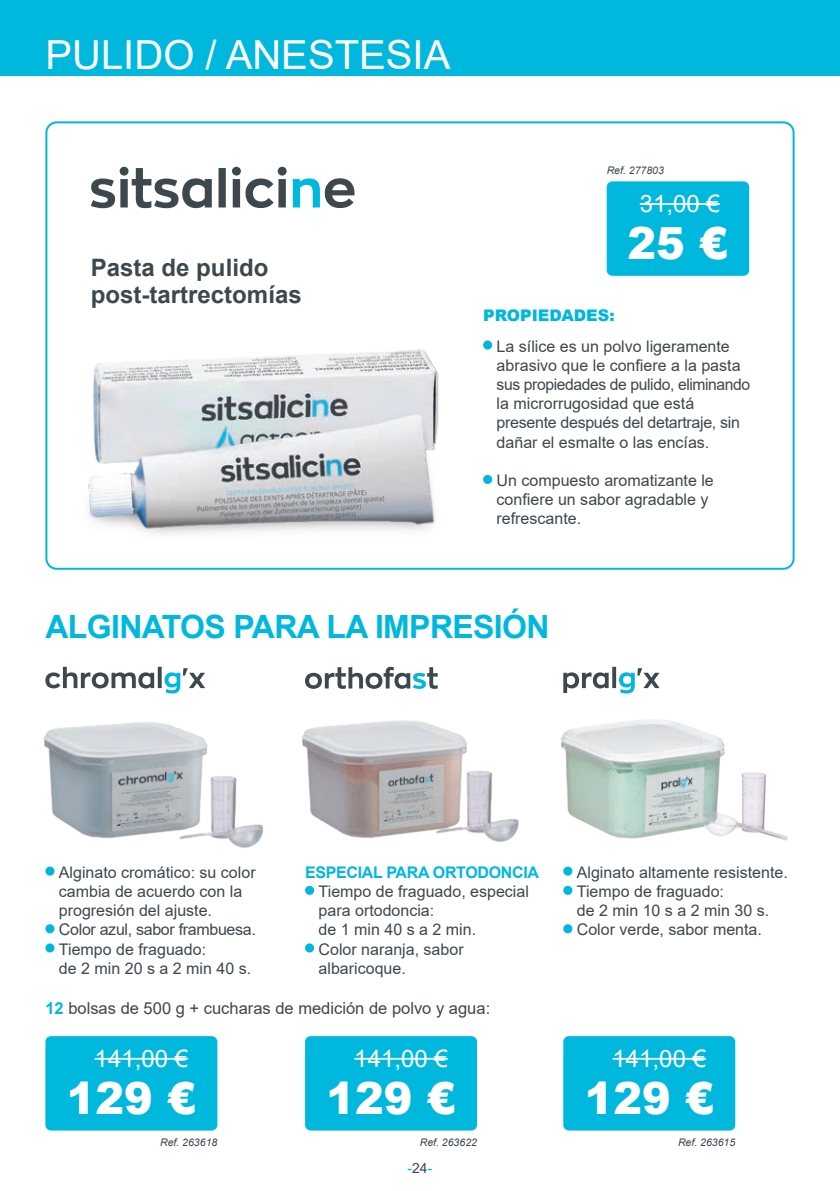
<style>
.page{position:relative;width:840px;height:1191px;background:#fff}
.page>*{position:absolute;margin:0;border:0;box-sizing:border-box;transform-origin:0 0}
.t1{font:900 44.2px "Arial";color:#fff}
.t2{font:40px "Arial";color:#fff}
.t3{font:700 32px "Arial";letter-spacing:-.02em;color:#00b8de}
.t4{font:700 24px/27.6px "Arial";color:#3d474e}
.t5{font:24px "Arial";color:#fff}
.t6{font:16.4px "Arial";color:#3d474e}
.t7{font:16px/19.2px "Arial";color:#3d474e}
.t8{font:700 16px "Arial";letter-spacing:-.02em;color:#00b8de}
.t9{font:900 16px "Arial";color:#00b8de}
.t10{font:14px "Arial";color:#00b8de}
.t11{font:italic 10.4px "Arial";color:#3d474e}
.s1{font-weight:700;color:#00b8de}
.s2{color:#3d474e}
</style>
<div class="page">
<div style="left:45px;top:121px;width:749px;height:449px;border:2px solid #00b8de;border-radius:10px"></div>
<div style="left:0;top:0;width:839px;height:76px;background:#00b8de"></div>
<img style="left:88px;top:347px;width:397px;height:187px">
<svg style="left:292px;top:178px;width:62px;height:30px"></svg>
<svg style="left:91px;top:167px;width:195px;height:41px"></svg>
<div style="left:483px;top:340px;width:9px;height:9px;background:#00b8de;border-radius:50%"></div>
<div style="left:483px;top:475px;width:9px;height:9px;background:#00b8de;border-radius:50%"></div>
<div style="left:606px;top:181px;width:142px;height:95px;background:#00b8de;border-radius:6px"></div>
<hr style="left:639px;top:203px;width:80px;height:2px;background:#fff">
<img style="left:43px;top:722px;width:220px;height:126px">
<img style="left:301px;top:720px;width:218px;height:122px">
<img style="left:561px;top:719px;width:227px;height:122px">
<svg style="left:305px;top:667px;width:132px;height:22px"></svg>
<svg style="left:563px;top:667px;width:96px;height:26px"></svg>
<svg style="left:45px;top:667px;width:160px;height:26px"></svg>
<div style="left:45px;top:1036px;width:172px;height:94px;background:#00b8de;border-radius:6px"></div>
<hr style="left:95px;top:1057px;width:93px;height:2px;background:#fff">
<div style="left:45px;top:866px;width:9px;height:9px;background:#00b8de;border-radius:50%"></div>
<div style="left:45px;top:924px;width:9px;height:9px;background:#00b8de;border-radius:50%"></div>
<div style="left:45px;top:943px;width:9px;height:9px;background:#00b8de;border-radius:50%"></div>
<div style="left:305px;top:885px;width:9px;height:10px;background:#00b8de;border-radius:50%"></div>
<div style="left:305px;top:943px;width:9px;height:9px;background:#00b8de;border-radius:50%"></div>
<div style="left:563px;top:866px;width:9px;height:9px;background:#00b8de;border-radius:50%"></div>
<div style="left:563px;top:885px;width:9px;height:10px;background:#00b8de;border-radius:50%"></div>
<div style="left:563px;top:924px;width:9px;height:9px;background:#00b8de;border-radius:50%"></div>
<div style="left:305px;top:1036px;width:172px;height:94px;background:#00b8de;border-radius:6px"></div>
<hr style="left:354px;top:1057px;width:93px;height:2px;background:#fff">
<div style="left:563px;top:1036px;width:171px;height:94px;background:#00b8de;border-radius:6px"></div>
<hr style="left:612px;top:1057px;width:93px;height:2px;background:#fff">
<h2 class="t2" style="left:45px;top:27px;width:406px">PULIDO / ANESTESIA</h2>
<h3 class="t4" style="left:91px;top:254px;width:212px">Pasta de pulido post-tartrectomías</h3>
<p class="t11" style="left:606px;top:164px;width:59px">Ref. 277803</p>
<h3 class="t5" style="left:639px;top:187px;width:82px">31,00 €</h3>
<h1 class="t1" style="left:627px;top:211px;width:102px">25 €</h1>
<p class="t9" style="left:483px;top:304px;width:133px">PROPIEDADES:</p>
<p class="t7" style="left:496px;top:336px;width:255px">La sílice es un polvo ligeramente abrasivo que le confiere a la pasta sus propiedades de pulido, eliminando la microrrugosidad que está presente después del detartraje, sin dañar el esmalte o las encías.</p>
<p class="t7" style="left:496px;top:470px;width:218px">Un compuesto aromatizante le confiere un sabor agradable y refrescante.</p>
<h3 class="t3" style="left:45px;top:604px;width:505px">ALGINATOS PARA LA IMPRESIÓN</h3>
<p class="t7" style="left:59px;top:862px;width:198px">Alginato cromático: su color cambia de acuerdo con la progresión del ajuste.<br>Color azul, sabor frambuesa.<br>Tiempo de fraguado:<br>de 2 min 20 s a 2 min 40 s.</p>
<p class="t8" style="left:305px;top:860px;width:235px">ESPECIAL PARA ORTODONCIA</p>
<p class="t7" style="left:318px;top:881px;width:212px">Tiempo de fraguado, especial para ortodoncia:<br>de 1 min 40 s a 2 min.<br>Color naranja, sabor albaricoque.</p>
<p class="t7" style="left:576px;top:862px;width:212px">Alginato altamente resistente.<br>Tiempo de fraguado:<br>de 2 min 10 s a 2 min 30 s.<br>Color verde, sabor menta.</p>
<p class="t6" style="left:45px;top:997px;width:446px"><span class="s1">12</span> bolsas de 500 g + cucharas de medición de polvo y agua:</p>
<h3 class="t5" style="left:95px;top:1041px;width:95px">141,00 €</h3>
<h3 class="t5" style="left:354px;top:1041px;width:95px">141,00 €</h3>
<h3 class="t5" style="left:612px;top:1041px;width:95px">141,00 €</h3>
<h1 class="t1" style="left:67px;top:1065px;width:130px">129 €</h1>
<h1 class="t1" style="left:326px;top:1065px;width:130px">129 €</h1>
<h1 class="t1" style="left:584px;top:1065px;width:130px">129 €</h1>
<p class="t11" style="left:160px;top:1135px;width:59px">Ref. 263618</p>
<p class="t11" style="left:419px;top:1135px;width:59px">Ref. 263622</p>
<p class="t11" style="left:677px;top:1135px;width:59px">Ref. 263615</p>
<p class="t10" style="left:407px;top:1158px;width:26px">-<span class="s2">24</span>-</p>
</div>
